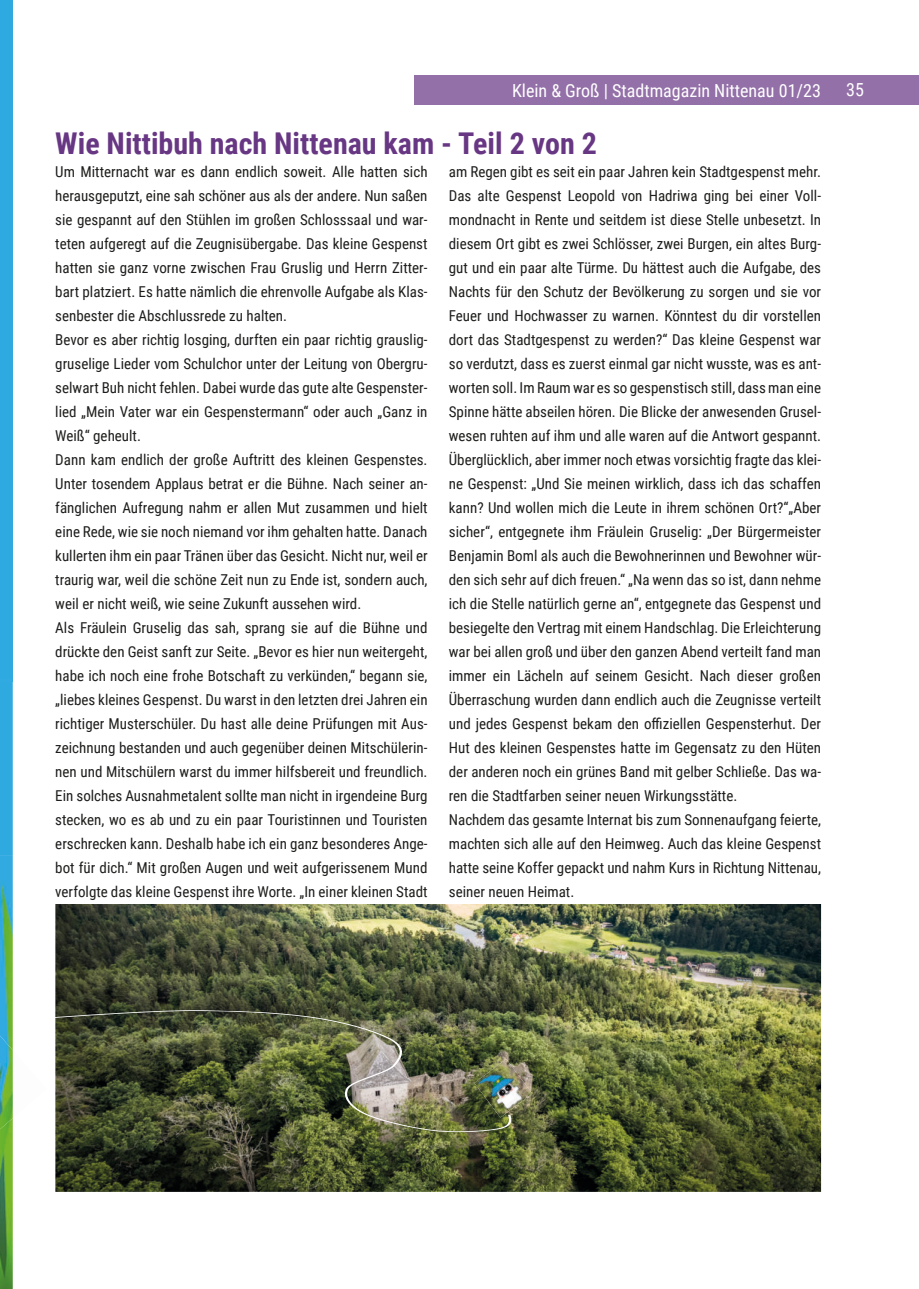
<style>
.page{position:relative;width:919px;height:1289px;background:#fff}
.page>*{position:absolute;margin:0;border:0;box-sizing:border-box;transform-origin:0 0}
.t1{font:700 30px "Roboto Condensed";color:#683784}
.t2{font:18px "Roboto Condensed";color:#fff}
.t3{font:15px/24px "Roboto Condensed";color:#1d1d1b}
</style>
<div class="page">
<div style="left:414px;top:75px;width:504px;height:30px;background:#9370a8"></div>
<img style="left:55px;top:904px;width:766px;height:287px">
<img style="left:515px;top:1058px;width:17px;height:59px">
<img style="left:55px;top:1005px;width:460px;height:129px">
<img style="left:0;top:0;width:13px;height:1035px">
<img style="left:0;top:1129px;width:13px;height:159px">
<img style="left:0;top:1035px;width:13px;height:94px">
<svg style="left:0;top:679px;width:12px;height:2px"></svg>
<p class="t2" style="left:512px;top:82px;width:310px">Klein &amp; Groß | Stadtmagazin Nittenau 01/23</p>
<p class="t2" style="left:846px;top:81px;width:19px">35</p>
<h1 class="t1" style="left:55px;top:122px;width:543px">Wie Nittibuh nach Nittenau kam - Teil 2 von 2</h1>
<p class="t3" style="left:55px;top:160px;width:374px">Um Mitternacht war es dann endlich soweit. Alle hatten sich herausgeputzt, eine sah schöner aus als der andere. Nun saßen sie gespannt auf den Stühlen im großen Schlosssaal und war&shy;teten aufgeregt auf die Zeugnisübergabe. Das kleine Gespenst hatten sie ganz vorne zwischen Frau Gruslig und Herrn Zitter&shy;bart platziert. Es hatte nämlich die ehrenvolle Aufgabe als Klas&shy;senbester die Abschlussrede zu halten.<br>Bevor es aber richtig losging, durften ein paar richtig grauslig&shy;gruselige Lieder vom Schulchor unter der Leitung von Obergru&shy;selwart Buh nicht fehlen. Dabei wurde das gute alte Gespenster&shy;lied „Mein Vater war ein Gespenstermann“ oder auch „Ganz in Weiß“ geheult.<br>Dann kam endlich der große Auftritt des kleinen Gespenstes.<br>Unter tosendem Applaus betrat er die Bühne. Nach seiner an&shy;fänglichen Aufregung nahm er allen Mut zusammen und hielt eine Rede, wie sie noch niemand vor ihm gehalten hatte. Danach kullerten ihm ein paar Tränen über das Gesicht. Nicht nur, weil er traurig war, weil die schöne Zeit nun zu Ende ist, sondern auch, weil er nicht weiß, wie seine Zukunft aussehen wird.<br>Als Fräulein Gruselig das sah, sprang sie auf die Bühne und drückte den Geist sanft zur Seite. „Bevor es hier nun weitergeht, habe ich noch eine frohe Botschaft zu verkünden,“ begann sie, „liebes kleines Gespenst. Du warst in den letzten drei Jahren ein richtiger Musterschüler. Du hast alle deine Prüfungen mit Aus&shy;zeichnung bestanden und auch gegenüber deinen Mitschülerin&shy;nen und Mitschülern warst du immer hilfsbereit und freundlich.<br>Ein solches Ausnahmetalent sollte man nicht in irgendeine Burg stecken, wo es ab und zu ein paar Touristinnen und Touristen erschrecken kann. Deshalb habe ich ein ganz besonderes Ange&shy;bot für dich.“ Mit großen Augen und weit aufgerissenem Mund verfolgte das kleine Gespenst ihre Worte. „In einer kleinen Stadt</p>
<p class="t3" style="left:449px;top:160px;width:374px">am Regen gibt es seit ein paar Jahren kein Stadtgespenst mehr.<br>Das alte Gespenst Leopold von Hadriwa ging bei einer Voll&shy;mondnacht in Rente und seitdem ist diese Stelle unbesetzt. In diesem Ort gibt es zwei Schlösser, zwei Burgen, ein altes Burg&shy;gut und ein paar alte Türme. Du hättest auch die Aufgabe, des Nachts für den Schutz der Bevölkerung zu sorgen und sie vor Feuer und Hochwasser zu warnen. Könntest du dir vorstellen dort das Stadtgespenst zu werden?“ Das kleine Gespenst war so verdutzt, dass es zuerst einmal gar nicht wusste, was es ant&shy;worten soll. Im Raum war es so gespenstisch still, dass man eine Spinne hätte abseilen hören. Die Blicke der anwesenden Grusel&shy;wesen ruhten auf ihm und alle waren auf die Antwort gespannt.<br>Überglücklich, aber immer noch etwas vorsichtig fragte das klei&shy;ne Gespenst: „Und Sie meinen wirklich, dass ich das schaffen kann? Und wollen mich die Leute in ihrem schönen Ort?“„Aber sicher“, entgegnete ihm Fräulein Gruselig: „Der Bürgermeister Benjamin Boml als auch die Bewohnerinnen und Bewohner wür&shy;den sich sehr auf dich freuen.“ „Na wenn das so ist, dann nehme ich die Stelle natürlich gerne an“, entgegnete das Gespenst und besiegelte den Vertrag mit einem Handschlag. Die Erleichterung war bei allen groß und über den ganzen Abend verteilt fand man immer ein Lächeln auf seinem Gesicht. Nach dieser großen Überraschung wurden dann endlich auch die Zeugnisse verteilt und jedes Gespenst bekam den offiziellen Gespensterhut. Der Hut des kleinen Gespenstes hatte im Gegensatz zu den Hüten der anderen noch ein grünes Band mit gelber Schließe. Das wa&shy;ren die Stadtfarben seiner neuen Wirkungsstätte.<br>Nachdem das gesamte Internat bis zum Sonnenaufgang feierte, machten sich alle auf den Heimweg. Auch das kleine Gespenst hatte seine Koffer gepackt und nahm Kurs in Richtung Nittenau, seiner neuen Heimat.</p>
</div>
